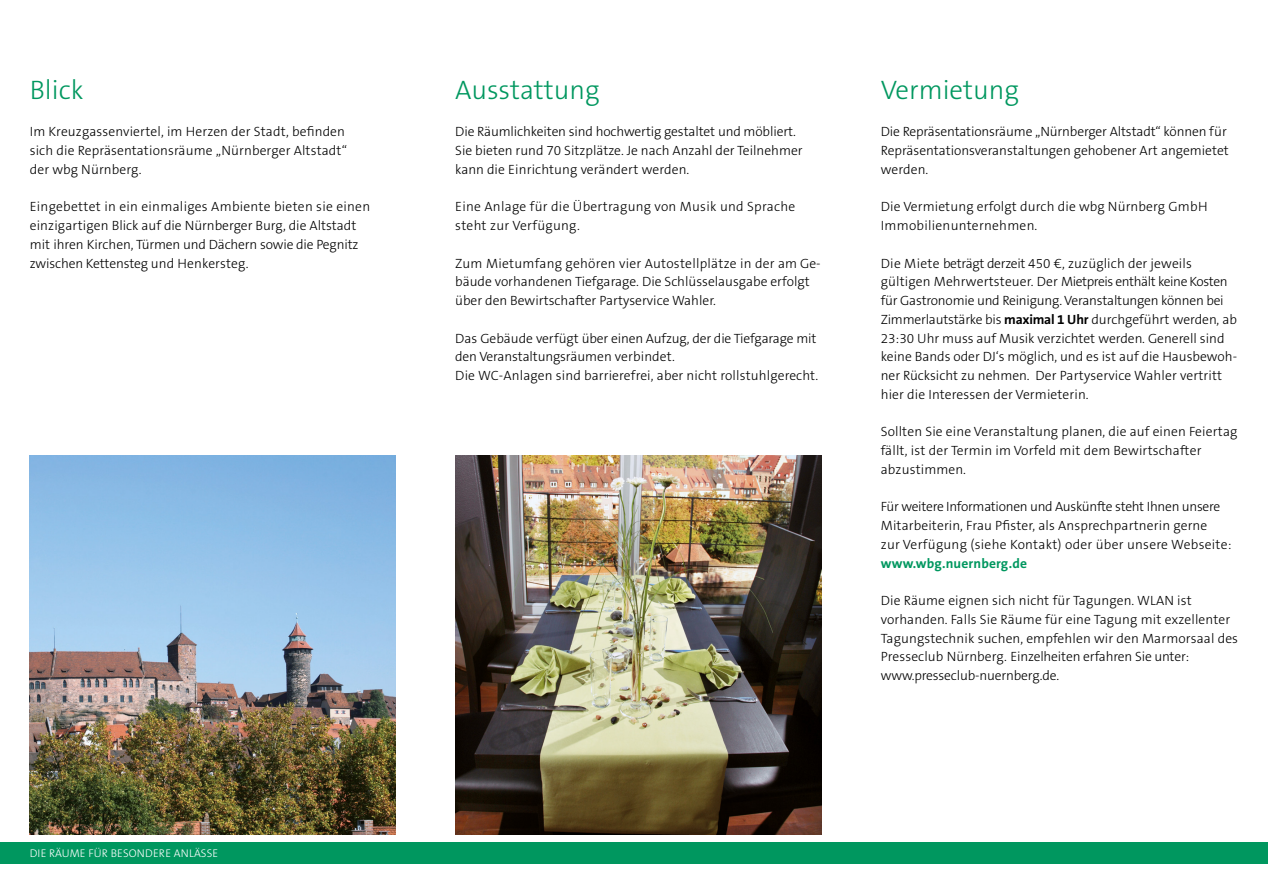
<style>
.page{position:relative;width:1268px;height:893px;background:#fff}
.page>*{position:absolute;margin:0;border:0;box-sizing:border-box;transform-origin:0 0}
.HL2{font:300 27px "The Sans B3";color:#00975f}
.Copy{font:300 13.5px/18.8px "The Sans B3";color:#000}
.Copy-2{font:300 13.5px/18.8px "The Sans B3";letter-spacing:.02em;color:#000}
.t1{font:300 11.25px "The Sans B3";letter-spacing:.01em;color:#fff}
.s1{font-family:"The Sans B7";font-weight:700}
.s2{font-family:"The Sans B7";font-weight:700;color:#00975f}
</style>
<div class="page">
<div style="left:0;top:843px;width:1267px;height:21px;background:#00975f"></div>
<img style="left:30px;top:455px;width:365px;height:380px">
<img style="left:455px;top:455px;width:366px;height:380px">
<p class="HL2" style="left:30px;top:72px;width:55px">Blick</p>
<p class="HL2" style="left:455px;top:72px;width:146px">Ausstattung</p>
<p class="HL2" style="left:880px;top:72px;width:140px">Vermietung</p>
<p class="Copy" style="left:30px;top:122px;width:319px">Im Kreuzgassenviertel, im Herzen der Stadt, befinden sich die Repräsentationsräume „Nürnberger Altstadt“ der wbg Nürnberg.</p>
<p class="Copy" style="left:30px;top:197px;width:342px">Eingebettet in ein einmaliges Ambiente bieten sie einen einzigartigen Blick auf die Nürnberger Burg, die Altstadt mit ihren Kirchen, Türmen und Dächern sowie die Pegnitz zwischen Kettensteg und Henkersteg.</p>
<p class="Copy" style="left:880px;top:122px;width:349px">Die Repräsentationsräume „Nürnberger Altstadt“ können für<br>Repräsentationsveranstaltungen gehobener Art angemietet werden.</p>
<p class="Copy" style="left:880px;top:197px;width:328px">Die Vermietung erfolgt durch die wbg Nürnberg GmbH<br>Immobilienunternehmen.</p>
<p class="Copy" style="left:880px;top:254px;width:358px">Die Miete beträgt derzeit 450 €, zuzüglich der jeweils gültigen Mehrwertsteuer. Der Mietpreis enthält keine Kosten für Gastronomie und Reinigung. Veranstaltungen können bei Zimmerlautstärke bis <span class="s1">maximal 1 Uhr</span> durchgeführt werden, ab 23:30 Uhr muss auf Musik verzichtet werden. Generell sind keine Bands oder DJ‘s möglich, und es ist auf die Hausbewoh&shy;ner Rücksicht zu nehmen. Der Partyservice Wahler vertritt hier die Interessen der Vermieterin.</p>
<p class="Copy" style="left:880px;top:422px;width:358px">Sollten Sie eine Veranstaltung planen, die auf einen Feiertag fällt, ist der Termin im Vorfeld mit dem Bewirtschafter abzustimmen.</p>
<p class="Copy" style="left:880px;top:497px;width:352px">Für weitere Informationen und Auskünfte steht Ihnen unsere Mitarbeiterin, Frau Pfister, als Ansprechpartnerin gerne<br>zur Verfügung (siehe Kontakt) oder über unsere Webseite: <span class="s2">www.wbg.nuernberg.de</span></p>
<p class="Copy" style="left:880px;top:591px;width:359px">Die Räume eignen sich nicht für Tagungen. WLAN ist vorhanden. Falls Sie Räume für eine Tagung mit exzellenter Tagungstechnik suchen, empfehlen wir den Marmorsaal des Presseclub Nürnberg. Einzelheiten erfahren Sie unter:</p>
<p class="Copy" style="left:880px;top:666px;width:180px">www.presseclub-nuernberg.de.</p>
<p class="Copy" style="left:455px;top:122px;width:349px">Die Räumlichkeiten sind hochwertig gestaltet und möbliert.<br>Sie bieten rund 70 Sitzplätze. Je nach Anzahl der Teilnehmer kann die Einrichtung verändert werden.</p>
<p class="Copy-2" style="left:455px;top:197px;width:341px">Eine Anlage für die Übertragung von Musik und Sprache steht zur Verfügung.</p>
<p class="Copy" style="left:455px;top:254px;width:367px">Zum Mietumfang gehören vier Autostellplätze in der am Ge&shy;bäude vorhandenen Tiefgarage. Die Schlüsselausgabe erfolgt über den Bewirtschafter Partyservice Wahler.</p>
<p class="Copy" style="left:455px;top:329px;width:362px">Das Gebäude verfügt über einen Aufzug, der die Tiefgarage mit den Veranstaltungsräumen verbindet.</p>
<p class="Copy" style="left:455px;top:366px;width:364px">Die WC-Anlagen sind barrierefrei, aber nicht rollstuhlgerecht.</p>
<p class="t1" style="left:30px;top:846px;width:190px">DIE RÄUME FÜR BESONDERE ANLÄSSE</p>
</div>
